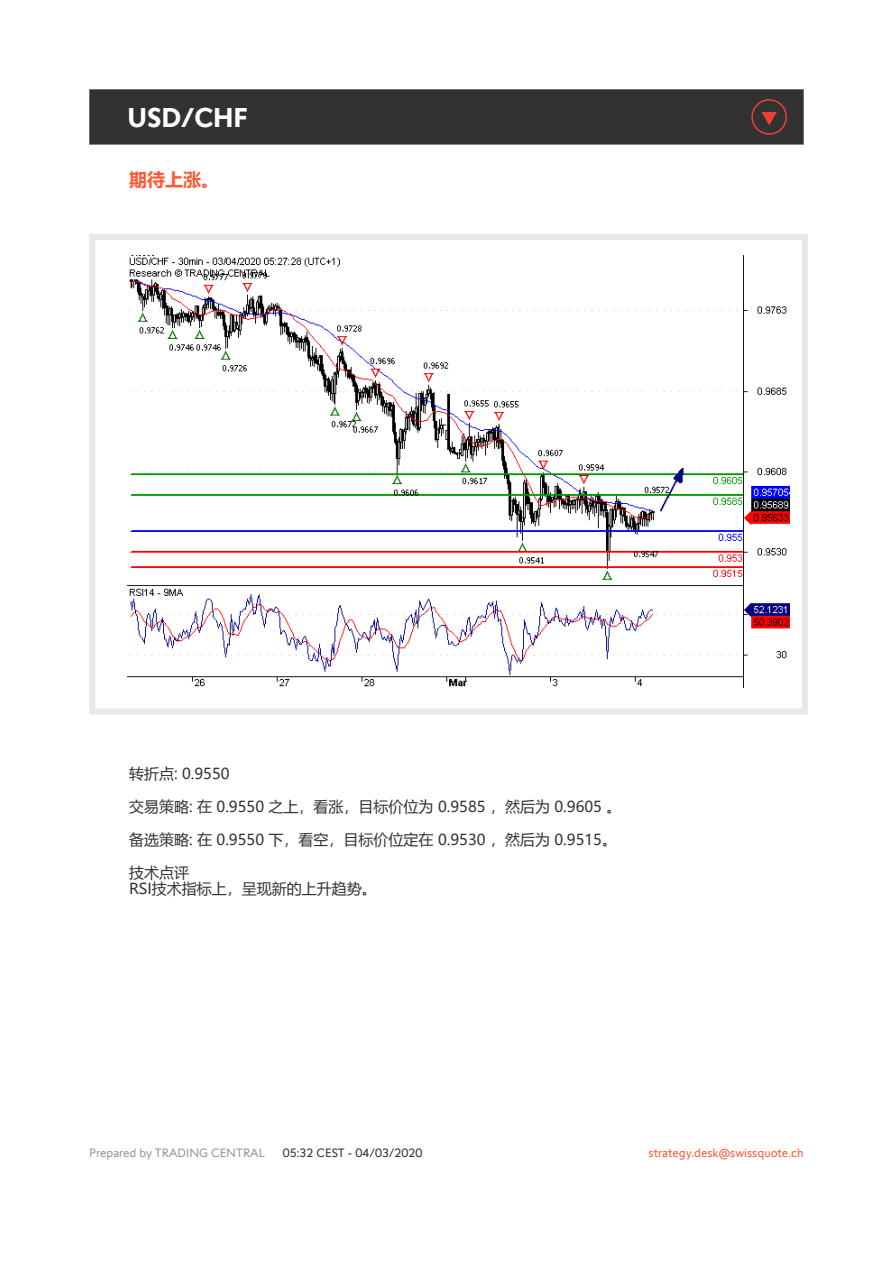
<style>
.page{position:relative;width:893px;height:1263px;background:#fff}
.page>*{position:absolute;margin:0;border:0;box-sizing:border-box;transform-origin:0 0}
.t1{font:700 27px "Swissquote CT";color:#fff}
.t2{font:700 18px "Microsoft Ya Hei UI";color:#fa5b35}
.t3{font:15px/16.5px "Microsoft Ya Hei UI";color:#323232}
.t4{font:12px "Swissquote CT";color:#fa5b35}
.t5{font:12px "Swissquote CT";color:#939598}
.t6{font:12px "Swissquote CT";color:#323232}
</style>
<div class="page">
<div style="left:89px;top:234px;width:719px;height:480px;border:6px solid #e9e8e7"></div>
<div style="left:89px;top:89px;width:715px;height:56px;background:#323232;border:2px solid #323232"></div>
<img style="left:128px;top:255px;width:661px;height:432px">
<svg style="left:751px;top:99px;width:36px;height:36px"></svg>
<h1 class="t1" style="left:128px;top:101px;width:122px">USD/CHF</h1>
<p class="t2" style="left:129px;top:167px;width:91px">期待上涨。</p>
<p class="t3" style="left:129px;top:765px;width:102px">转折点: 0.9550</p>
<p class="t3" style="left:129px;top:798px;width:494px">交易策略: 在 0.9550 之上，看涨，目标价位为 0.9585 ，然后为 0.9605 。</p>
<p class="t3" style="left:129px;top:831px;width:489px">备选策略: 在 0.9550 下，看空，目标价位定在 0.9530 ，然后为 0.9515。</p>
<p class="t3" style="left:129px;top:864px;width:249px">技术点评<br>RSI技术指标上，呈现新的上升趋势。</p>
<p class="t5" style="left:89px;top:1145px;width:177px">Prepared by TRADING CENTRAL</p>
<p class="t6" style="left:283px;top:1145px;width:141px">05:32 CEST - 04/03/2020</p>
<p class="t4" style="left:649px;top:1145px;width:157px">strategy.desk@swissquote.ch</p>
</div>
